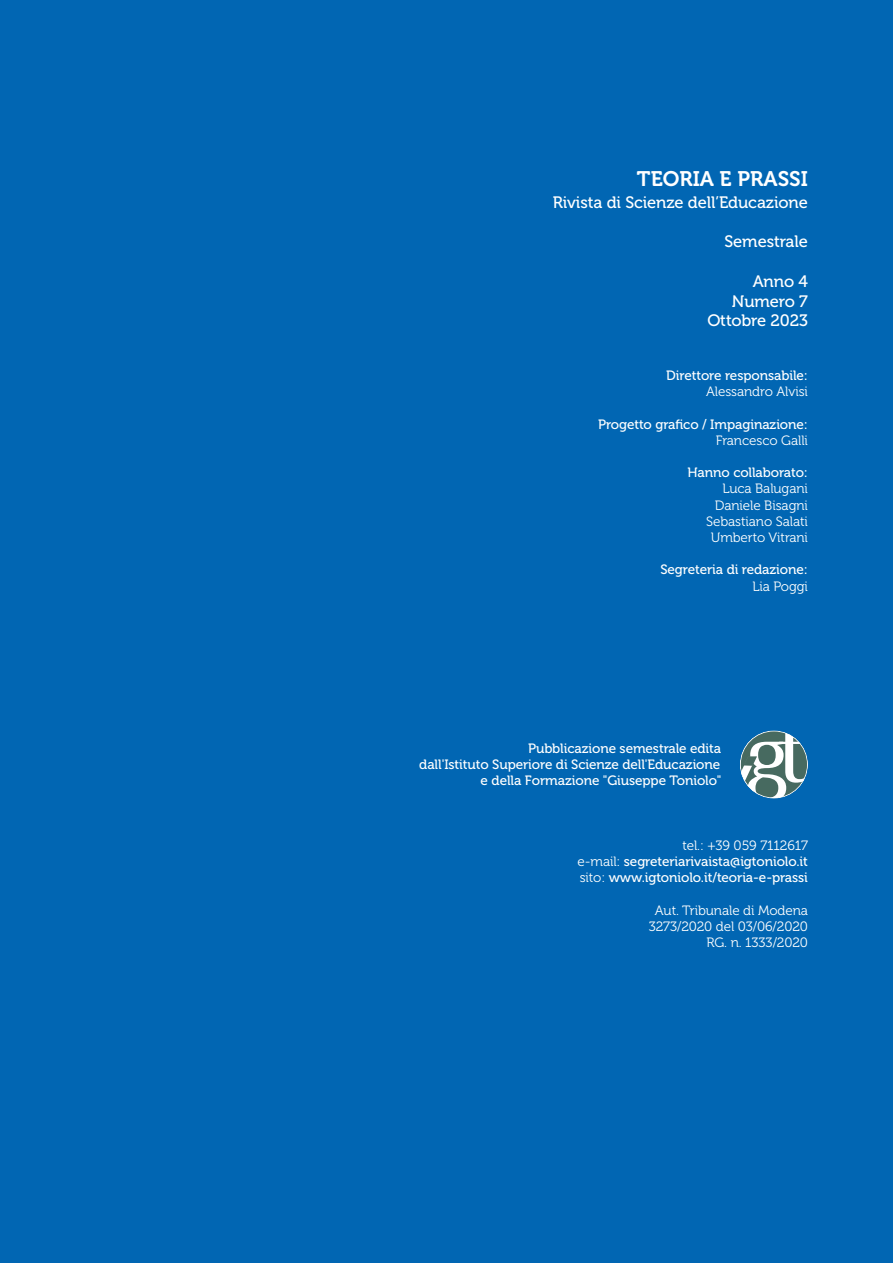
<style>
.page{position:relative;width:893px;height:1263px;background:#0166b3}
.page>*{position:absolute;margin:0;border:0;box-sizing:border-box;transform-origin:0 0}
.t1{font:21px "Museo 700";color:#fff}
.t2{font:16.5px "Museo 500";letter-spacing:-.005em;color:#fff}
.t3{font:13.5px "Museo 500";letter-spacing:-.005em;color:#fff}
.t4{font:13.5px "Museo 300";letter-spacing:-.005em;color:#fff}
.s1{font-family:"Museo 300"}
</style>
<div class="page">
<svg style="left:740px;top:731px;width:67px;height:67px"></svg>
<p class="t1" style="left:637px;top:171px;width:172px">TEORIA E PRASSI</p>
<p class="t2" style="left:553px;top:196px;width:257px">Rivista di Scienze dell’Educazione</p>
<p class="t2" style="left:725px;top:236px;width:85px">Semestrale</p>
<p class="t2" style="left:753px;top:275px;width:57px">Anno 4</p>
<p class="t2" style="left:732px;top:295px;width:78px">Numero 7</p>
<p class="t2" style="left:707px;top:315px;width:102px">Ottobre 2023</p>
<p class="t3" style="left:666px;top:370px;width:143px">Direttore responsabile:</p>
<p class="t4" style="left:706px;top:387px;width:103px">Alessandro Alvisi</p>
<p class="t3" style="left:598px;top:419px;width:211px">Progetto grafico / Impaginazione:</p>
<p class="t4" style="left:716px;top:435px;width:94px">Francesco Galli</p>
<p class="t3" style="left:687px;top:468px;width:122px">Hanno collaborato:</p>
<p class="t4" style="left:722px;top:484px;width:87px">Luca Balugani</p>
<p class="t4" style="left:715px;top:500px;width:95px">Daniele Bisagni</p>
<p class="t4" style="left:706px;top:516px;width:103px">Sebastiano Salati</p>
<p class="t4" style="left:711px;top:533px;width:99px">Umberto Vitrani</p>
<p class="t3" style="left:660px;top:565px;width:149px">Segreteria di redazione:</p>
<p class="t4" style="left:752px;top:581px;width:57px">Lia Poggi</p>
<p class="t3" style="left:528px;top:743px;width:195px">Pubblicazione semestrale edita</p>
<p class="t3" style="left:419px;top:759px;width:303px">dall'Istituto Superiore di Scienze dell'Educazione</p>
<p class="t3" style="left:481px;top:775px;width:242px">e della Formazione "Giuseppe Toniolo"</p>
<p class="t4" style="left:682px;top:840px;width:127px">tel.: +39 059 7112617</p>
<p class="t3" style="left:577px;top:856px;width:232px"><span class="s1">e-mail:</span> segreteriarivaista@igtoniolo.it</p>
<p class="t3" style="left:580px;top:873px;width:230px"><span class="s1">sito:</span> www.igtoniolo.it/teoria-e-prassi</p>
<p class="t4" style="left:655px;top:905px;width:155px">Aut. Tribunale di Modena</p>
<p class="t4" style="left:649px;top:921px;width:161px">3273/2020 del 03/06/2020</p>
<p class="t4" style="left:706px;top:938px;width:103px">RG. n. 1333/2020</p>
</div>
